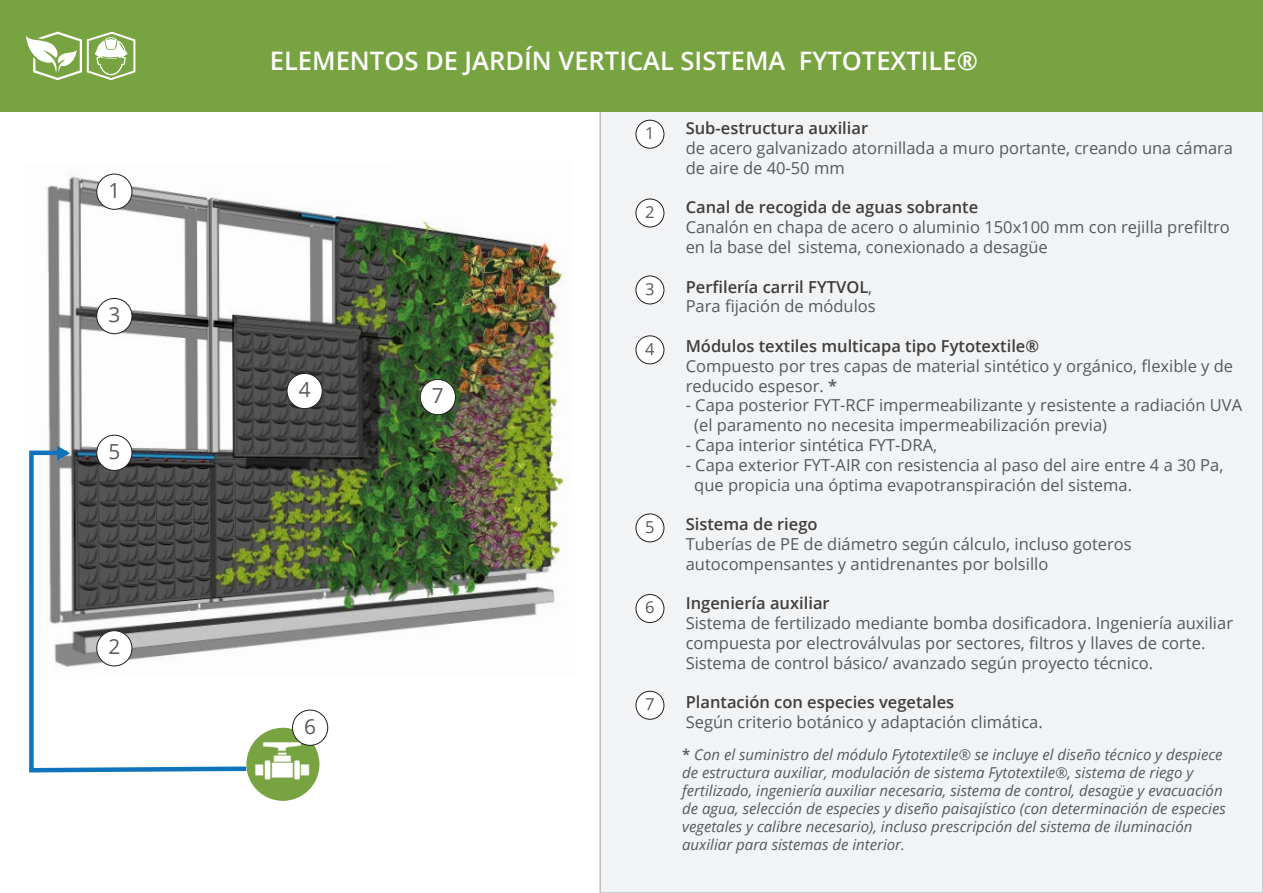
<style>
.page{position:relative;width:1263px;height:893px;background:#fff}
.page>*{position:absolute;margin:0;border:0;box-sizing:border-box;transform-origin:0 0}
.t1{font:600 25.5px "Open Sans";color:#fff}
.t2{font:20.7px "Open Sans";color:#57585a}
.t3{font:16.5px/19.8px "Open Sans";color:#57585a}
.t4{font:600 16.5px/19.8px "Open Sans";color:#3e3e3f}
.t5{font:italic 15px/18px "Open Sans";color:#57585a}
.s1{font-weight:400;color:#57585a}
.s2{font-weight:600}
.s3{font-weight:600;font-style:normal}
</style>
<div class="page">
<div style="left:600px;top:4px;width:663px;height:889px;background:#f2f3f4"></div>
<div style="left:0;top:0;width:1263px;height:112px;background:#77a441"></div>
<div style="left:636px;top:120px;width:28px;height:28px;background:#fff;border-radius:50%"></div>
<div style="left:636px;top:120px;width:28px;height:29px;border:1px solid #231f20;border-radius:50%"></div>
<div style="left:636px;top:199px;width:28px;height:28px;background:#fff;border-radius:50%"></div>
<div style="left:636px;top:199px;width:28px;height:28px;border:1px solid #231f20;border-radius:50%"></div>
<div style="left:636px;top:276px;width:28px;height:28px;background:#fff;border-radius:50%"></div>
<div style="left:636px;top:276px;width:28px;height:28px;border:1px solid #231f20;border-radius:50%"></div>
<div style="left:636px;top:336px;width:28px;height:28px;background:#fff;border-radius:50%"></div>
<div style="left:636px;top:335px;width:28px;height:29px;border:1px solid #231f20;border-radius:50%"></div>
<div style="left:636px;top:514px;width:28px;height:28px;background:#fff;border-radius:50%"></div>
<div style="left:636px;top:513px;width:28px;height:29px;border:1px solid #231f20;border-radius:50%"></div>
<div style="left:636px;top:594px;width:28px;height:28px;background:#fff;border-radius:50%"></div>
<div style="left:636px;top:594px;width:28px;height:29px;border:1px solid #231f20;border-radius:50%"></div>
<div style="left:636px;top:691px;width:28px;height:28px;background:#fff;border-radius:50%"></div>
<div style="left:636px;top:691px;width:28px;height:29px;border:1px solid #231f20;border-radius:50%"></div>
<img style="left:47px;top:173px;width:520px;height:474px">
<div style="left:97px;top:174px;width:35px;height:35px;background:#fff;border-radius:50%"></div>
<div style="left:96px;top:174px;width:36px;height:36px;border:1px solid #231f20;border-radius:50%"></div>
<div style="left:97px;top:298px;width:35px;height:36px;background:#fff;border-radius:50%"></div>
<div style="left:96px;top:298px;width:36px;height:36px;border:1px solid #231f20;border-radius:50%"></div>
<div style="left:287px;top:373px;width:35px;height:36px;background:#fff;border-radius:50%"></div>
<div style="left:287px;top:373px;width:36px;height:36px;border:1px solid #231f20;border-radius:50%"></div>
<div style="left:97px;top:435px;width:35px;height:35px;background:#fff;border-radius:50%"></div>
<div style="left:96px;top:435px;width:36px;height:36px;border:1px solid #231f20;border-radius:50%"></div>
<div style="left:420px;top:379px;width:35px;height:36px;background:#fff;border-radius:50%"></div>
<div style="left:420px;top:379px;width:36px;height:36px;border:1px solid #231f20;border-radius:50%"></div>
<svg style="left:26px;top:32px;width:109px;height:48px"></svg>
<svg style="left:29px;top:448px;width:222px;height:325px"></svg>
<svg style="left:57px;top:446px;width:13px;height:15px"></svg>
<img style="left:246px;top:728px;width:73px;height:73px;border-radius:37px">
<div style="left:292px;top:710px;width:36px;height:35px;background:#fff;border-radius:50%"></div>
<div style="left:292px;top:710px;width:36px;height:36px;border:1px solid #231f20;border-radius:50%"></div>
<p class="t2" style="left:108px;top:176px;width:13px">1</p>
<p class="t2" style="left:108px;top:300px;width:13px">3</p>
<p class="t2" style="left:108px;top:437px;width:13px">5</p>
<p class="t2" style="left:108px;top:633px;width:13px">2</p>
<h1 class="t1" style="left:270px;top:43px;width:709px">ELEMENTOS DE JARDÍN VERTICAL SISTEMA FYTOTEXTILE®</h1>
<p class="t2" style="left:299px;top:375px;width:13px">4</p>
<p class="t2" style="left:432px;top:381px;width:13px">7</p>
<p class="t2" style="left:304px;top:712px;width:13px">6</p>
<p class="t3" style="left:645px;top:123px;width:11px">1</p>
<p class="t3" style="left:645px;top:202px;width:11px">2</p>
<p class="t3" style="left:645px;top:278px;width:11px">3</p>
<p class="t3" style="left:645px;top:338px;width:11px">4</p>
<p class="t3" style="left:645px;top:516px;width:11px">5</p>
<p class="t3" style="left:645px;top:597px;width:11px">6</p>
<p class="t3" style="left:645px;top:694px;width:11px">7</p>
<p class="t4" style="left:686px;top:118px;width:184px">Sub-estructura auxiliar</p>
<p class="t3" style="left:686px;top:138px;width:549px">de acero galvanizado atornillada a muro portante, creando una cámara de aire de 40-50 mm</p>
<p class="t4" style="left:686px;top:197px;width:294px">Canal de recogida de aguas sobrante</p>
<p class="t3" style="left:686px;top:217px;width:546px">Canalón en chapa de acero o aluminio 150x100 mm con rejilla prefiltro en la base del sistema, conexionado a desagüe</p>
<p class="t4" style="left:686px;top:276px;width:192px">Perfilería carril FYTVOL<span class="s1">,<br>Para fijación de módulos</span></p>
<p class="t4" style="left:686px;top:336px;width:355px">Módulos textiles multicapa tipo Fytotextile®</p>
<p class="t3" style="left:686px;top:355px;width:549px">Compuesto por tres capas de material sintético y orgánico, flexible y de reducido espesor. <span class="s2">*</span></p>
<p class="t3" style="left:694px;top:395px;width:549px;text-indent:-9px">- Capa posterior FYT-RCF impermeabilizante y resistente a radiación UVA (el paramento no necesita impermeabilización previa)</p>
<p class="t3" style="left:686px;top:435px;width:253px">- Capa interior sintética FYT-DRA,</p>
<p class="t3" style="left:694px;top:454px;width:531px;text-indent:-9px">- Capa exterior FYT-AIR con resistencia al paso del aire entre 4 a 30 Pa, que propicia una óptima evapotranspiración del sistema.</p>
<p class="t4" style="left:686px;top:514px;width:133px">Sistema de riego</p>
<p class="t3" style="left:686px;top:534px;width:448px">Tuberías de PE de diámetro según cálculo, incluso goteros autocompensantes y antidrenantes por bolsillo</p>
<p class="t4" style="left:686px;top:593px;width:145px">Ingeniería auxiliar</p>
<p class="t3" style="left:686px;top:613px;width:549px">Sistema de fertilizado mediante bomba dosificadora. Ingeniería auxiliar compuesta por electroválvulas por sectores, filtros y llaves de corte.<br>Sistema de control básico/ avanzado según proyecto técnico.</p>
<p class="t4" style="left:686px;top:692px;width:270px">Plantación con especies vegetales</p>
<p class="t3" style="left:686px;top:712px;width:359px">Según criterio botánico y adaptación climática.</p>
<p class="t5" style="left:682px;top:745px;width:545px"><span class="s3">*</span> Con el suministro del módulo Fytotextile® se incluye el diseño técnico y despiece de estructura auxiliar, modulación de sistema Fytotextile®, sistema de riego y fertilizado, ingeniería auxiliar necesaria, sistema de control, desagüe y evacuación de agua, selección de especies y diseño paisajístico (con determinación de especies vegetales y calibre necesario), incluso prescripción del sistema de iluminación auxiliar para sistemas de interior.</p>
</div>
